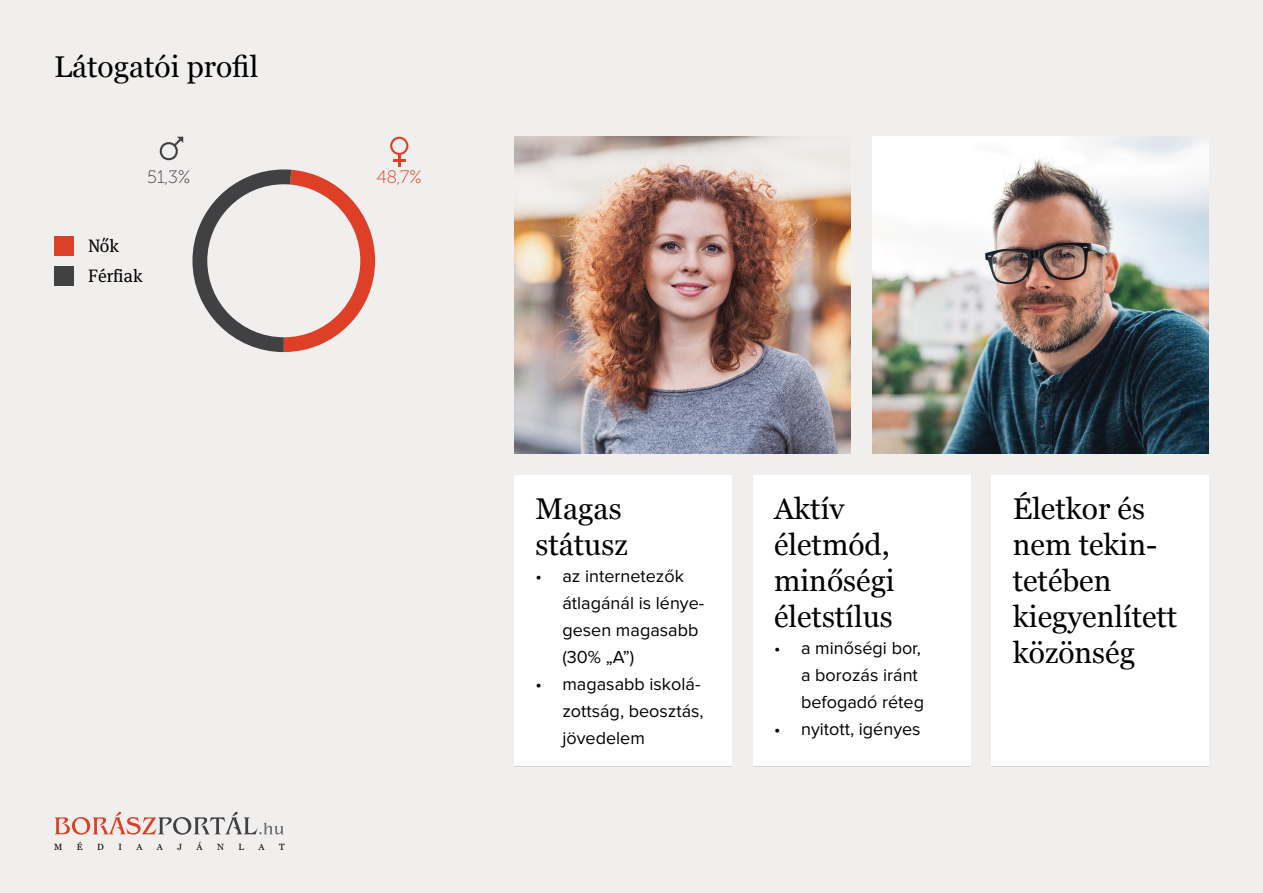
<style>
.page{position:relative;width:1263px;height:893px;background:#f1efed}
.page>*{position:absolute;margin:0;border:0;box-sizing:border-box;transform-origin:0 0}
.t1{font:30px/36px "Georgia";color:#000}
.t2{font:18px/27px "Proxima Nova";color:#000}
.t3{font:18px/30px "FF Meta Serif Pro";color:#000}
.t4{font:18px "Museo 100";color:#414042}
.t5{font:18px "Museo 100";color:#dd4026}
.t6{font:9px "Georgia";color:#000}
</style>
<div class="page">
<svg style="left:54px;top:812px;width:230px;height:23px"></svg>
<div style="left:54px;top:236px;width:19px;height:19px;background:#dd4026"></div>
<div style="left:54px;top:266px;width:19px;height:19px;background:#414042"></div>
<svg style="left:159px;top:137px;width:24px;height:24px"></svg>
<svg style="left:390px;top:137px;width:18px;height:29px"></svg>
<svg style="left:192px;top:169px;width:183px;height:183px"></svg>
<hr style="left:514px;top:765px;width:217px;height:2px;background:#cdcfd1">
<div style="left:514px;top:475px;width:217px;height:290px;background:#fff"></div>
<hr style="left:753px;top:765px;width:217px;height:2px;background:#cdcfd1">
<div style="left:753px;top:475px;width:217px;height:290px;background:#fff"></div>
<hr style="left:991px;top:765px;width:218px;height:2px;background:#cdcfd1">
<div style="left:991px;top:475px;width:218px;height:290px;background:#fff"></div>
<img style="left:514px;top:137px;width:337px;height:317px">
<img style="left:872px;top:137px;width:337px;height:317px">
<h1 class="t1" style="left:54px;top:49px;width:206px">Látogatói profil</h1>
<p class="t4" style="left:147px;top:167px;width:45px">51,3%</p>
<p class="t5" style="left:377px;top:167px;width:46px">48,7%</p>
<p class="t3" style="left:88px;top:230px;width:56px">Nők<br>Férfiak</p>
<p class="t6" style="left:54px;top:841px;width:10px">M</p>
<p class="t6" style="left:77px;top:841px;width:7px">é</p>
<p class="t6" style="left:97px;top:841px;width:8px">d</p>
<p class="t6" style="left:118px;top:841px;width:5px">i</p>
<p class="t6" style="left:136px;top:841px;width:8px">a</p>
<p class="t6" style="left:157px;top:841px;width:8px">a</p>
<p class="t6" style="left:177px;top:841px;width:6px">j</p>
<p class="t6" style="left:197px;top:841px;width:8px">á</p>
<p class="t6" style="left:217px;top:841px;width:8px">n</p>
<p class="t6" style="left:239px;top:841px;width:7px">l</p>
<p class="t6" style="left:258px;top:841px;width:8px">a</p>
<p class="t6" style="left:279px;top:841px;width:7px">t</p>
<h1 class="t1" style="left:535px;top:491px;width:94px">Magas státusz</h1>
<p class="t2" style="left:562px;top:563px;width:143px;text-indent:-27px">• az internetezők átlagánál is lénye&shy;gesen magasabb (30% „A”)</p>
<p class="t2" style="left:562px;top:671px;width:143px;text-indent:-27px">• magasabb iskolá&shy;zottság, beosztás, jövedelem</p>
<h1 class="t1" style="left:774px;top:491px;width:122px">Aktív életmód, minőségi életstílus</h1>
<p class="t2" style="left:801px;top:635px;width:124px;text-indent:-27px">• a minőségi bor, a borozás iránt befogadó réteg</p>
<p class="t2" style="left:774px;top:716px;width:148px">• nyitott, igényes</p>
<h1 class="t1" style="left:1013px;top:491px;width:166px">Életkor és nem tekin&shy;tetében kiegyenlített közönség</h1>
</div>
